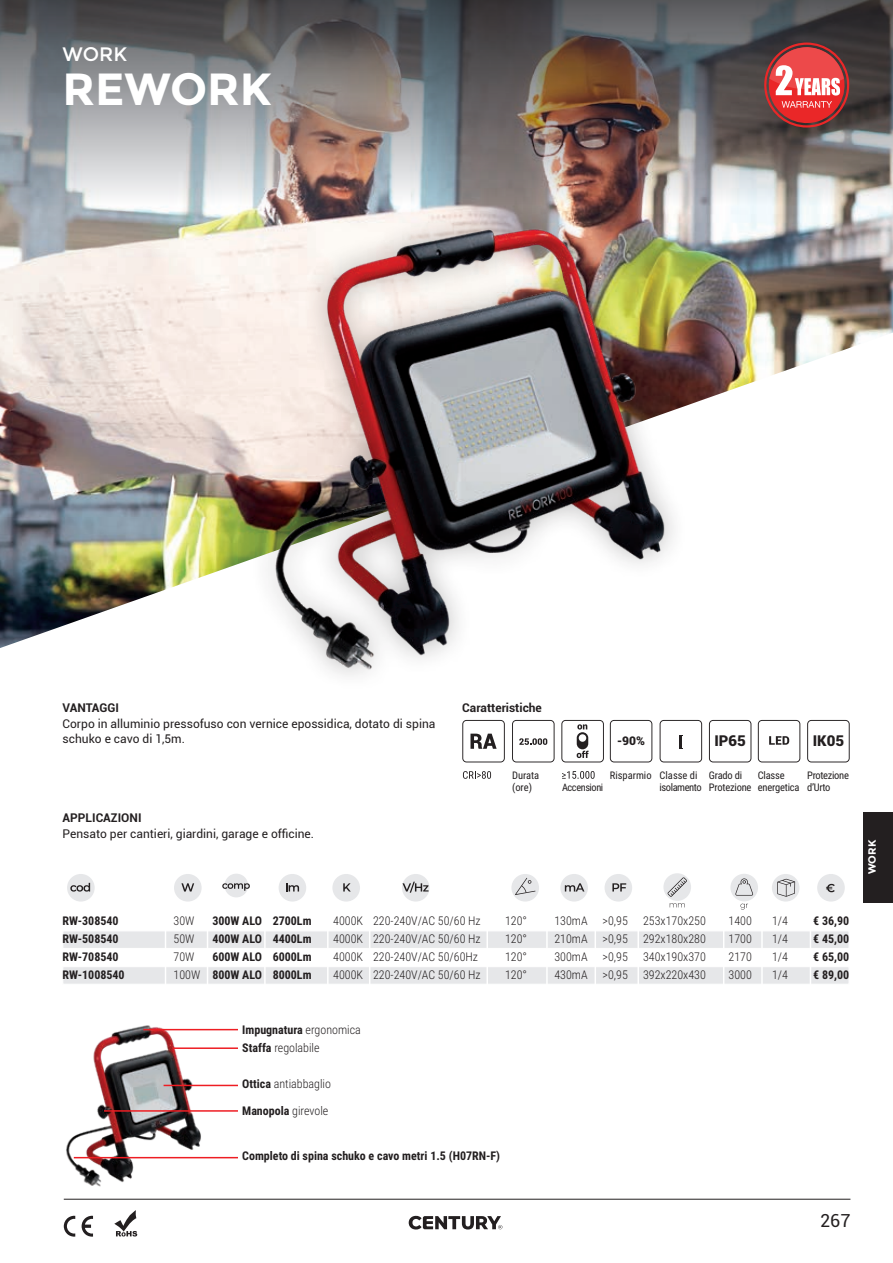
<style>
.page{position:relative;width:893px;height:1263px;background:#fff}
.page>*{position:absolute;margin:0;border:0;box-sizing:border-box;transform-origin:0 0}
.t1{font:700 45px "Montserrat";color:#fff}
.t2{font:19.5px "Montserrat";color:#fff}
.t3{font:18px "Roboto";color:#231f20}
.t4{font:900 15px "Roboto";color:#231f20}
.t5{font:300 12px/18.1px "Roboto Condensed";color:#231f20}
.t6{font:700 12px "Roboto Condensed";color:#231f20}
.t7{font:12px/14.4px "Roboto";color:#231f20}
.t8{font:700 12px "Roboto";color:#231f20}
.t9{font:900 12px "Roboto";color:#231f20}
.t10{font:10.5px/12.6px "Roboto Condensed";letter-spacing:-.02em;color:#231f20}
.t11{font:10.5px/12.6px "Roboto Condensed";color:#231f20}
.t12{font:10.5px/12.6px "Roboto Condensed";letter-spacing:-.04em;color:#231f20}
.t13{font:700 10.5px "Montserrat";color:#fff}
.t14{font:10.35px "Roboto Condensed";letter-spacing:-.04em;color:#231f20}
.s1{font-weight:300}
.s2{font-weight:700}
</style>
<div class="page">
<hr style="left:64px;top:1199px;width:786px;height:1px;background:#231f20">
<svg style="left:409px;top:1216px;width:93px;height:13px"></svg>
<svg style="left:64px;top:1216px;width:11px;height:20px"></svg>
<svg style="left:82px;top:1216px;width:11px;height:20px"></svg>
<svg style="left:114px;top:1210px;width:23px;height:26px"></svg>
<img style="left:0;top:249px;width:893px;height:399px">
<img style="left:0;top:0;width:893px;height:249px">
<div style="left:63px;top:931px;width:786px;height:18px;background:#e6e7e9;border:1px solid #fff"></div>
<div style="left:63px;top:966px;width:786px;height:18px;background:#e6e7e9;border:1px solid #fff"></div>
<hr style="left:165px;top:915px;width:1px;height:261px;background:#fff">
<hr style="left:207px;top:915px;width:1px;height:261px;background:#fff">
<hr style="left:264px;top:915px;width:2px;height:261px;background:#fff">
<hr style="left:327px;top:915px;width:2px;height:261px;background:#fff">
<hr style="left:369px;top:915px;width:1px;height:261px;background:#fff">
<hr style="left:486px;top:915px;width:2px;height:261px;background:#fff">
<hr style="left:546px;top:915px;width:2px;height:261px;background:#fff">
<hr style="left:595px;top:915px;width:1px;height:261px;background:#fff">
<hr style="left:637px;top:915px;width:2px;height:261px;background:#fff">
<hr style="left:723px;top:915px;width:1px;height:261px;background:#fff">
<hr style="left:761px;top:915px;width:2px;height:261px;background:#fff">
<hr style="left:810px;top:915px;width:1px;height:261px;background:#fff">
<svg style="left:807px;top:720px;width:43px;height:42px"></svg>
<svg style="left:758px;top:720px;width:42px;height:42px"></svg>
<svg style="left:709px;top:720px;width:42px;height:42px"></svg>
<svg style="left:660px;top:720px;width:42px;height:42px"></svg>
<svg style="left:610px;top:720px;width:42px;height:42px"></svg>
<svg style="left:562px;top:771px;width:33px;height:8px"></svg>
<svg style="left:561px;top:720px;width:43px;height:42px"></svg>
<svg style="left:512px;top:720px;width:43px;height:42px"></svg>
<svg style="left:463px;top:771px;width:28px;height:8px"></svg>
<svg style="left:462px;top:720px;width:43px;height:42px"></svg>
<img style="left:233px;top:205px;width:453px;height:471px">
<svg style="left:764px;top:43px;width:85px;height:85px;background:#bb5252"></svg>
<img style="left:63px;top:1025px;width:150px;height:174px">
<hr style="left:143px;top:1029px;width:95px;height:1px;background:#ee1d23">
<hr style="left:173px;top:1047px;width:65px;height:2px;background:#ee1d23">
<hr style="left:104px;top:1110px;width:134px;height:2px;background:#ee1d23">
<hr style="left:74px;top:1157px;width:164px;height:1px;background:#ee1d23">
<hr style="left:164px;top:1085px;width:74px;height:1px;background:#ee1d23">
<div style="left:67px;top:874px;width:28px;height:27px;background:#e6e7e9;border-radius:50%"></div>
<svg style="left:70px;top:883px;width:20px;height:8px"></svg>
<div style="left:174px;top:874px;width:28px;height:27px;background:#e6e7e9;border-radius:50%"></div>
<svg style="left:181px;top:883px;width:13px;height:8px"></svg>
<div style="left:224px;top:874px;width:24px;height:23px;background:#e6e7e9;border-radius:50%"></div>
<svg style="left:222px;top:883px;width:28px;height:8px"></svg>
<div style="left:279px;top:874px;width:27px;height:27px;background:#e6e7e9;border-radius:50%"></div>
<svg style="left:286px;top:883px;width:13px;height:8px"></svg>
<div style="left:332px;top:874px;width:28px;height:27px;background:#e6e7e9;border-radius:50%"></div>
<svg style="left:343px;top:883px;width:8px;height:8px"></svg>
<div style="left:402px;top:874px;width:28px;height:27px;background:#e6e7e9;border-radius:50%"></div>
<svg style="left:402px;top:882px;width:27px;height:11px"></svg>
<div style="left:511px;top:874px;width:28px;height:27px;background:#e6e7e9;border-radius:50%"></div>
<svg style="left:515px;top:878px;width:20px;height:17px"></svg>
<div style="left:560px;top:874px;width:28px;height:27px;background:#e6e7e9;border-radius:50%"></div>
<svg style="left:565px;top:883px;width:19px;height:8px"></svg>
<div style="left:605px;top:874px;width:27px;height:27px;background:#e6e7e9;border-radius:50%"></div>
<svg style="left:612px;top:883px;width:14px;height:8px"></svg>
<svg style="left:670px;top:903px;width:15px;height:4px"></svg>
<div style="left:663px;top:873px;width:28px;height:28px;background:#e6e7e9;border-radius:50%"></div>
<svg style="left:667px;top:877px;width:20px;height:20px"></svg>
<div style="left:730px;top:874px;width:28px;height:27px;background:#e6e7e9;border-radius:50%"></div>
<svg style="left:740px;top:904px;width:8px;height:5px"></svg>
<svg style="left:735px;top:878px;width:18px;height:18px"></svg>
<div style="left:772px;top:874px;width:27px;height:27px;background:#e6e7e9;border-radius:50%"></div>
<svg style="left:777px;top:879px;width:18px;height:18px"></svg>
<div style="left:817px;top:874px;width:28px;height:27px;background:#e6e7e9;border-radius:50%"></div>
<svg style="left:826px;top:884px;width:9px;height:8px"></svg>
<div style="left:863px;top:812px;width:30px;height:90px;background:#231f20"></div>
<h2 class="t2" style="left:63px;top:43px;width:66px">WORK</h2>
<h1 class="t1" style="left:63px;top:62px;width:211px">REWORK</h1>
<p class="t8" style="left:63px;top:701px;width:58px">VANTAGGI</p>
<p class="t8" style="left:462px;top:701px;width:81px">Caratteristiche</p>
<p class="t7" style="left:63px;top:717px;width:374px">Corpo in alluminio pressofuso con vernice epossidica, dotato di spina schuko e cavo di 1,5m.</p>
<p class="t8" style="left:63px;top:811px;width:80px">APPLICAZIONI</p>
<p class="t7" style="left:63px;top:827px;width:253px">Pensato per cantieri, giardini, garage e officine.</p>
<p class="t11" style="left:512px;top:768px;width:29px">Durata (ore)</p>
<p class="t14" style="left:562px;top:780px;width:43px">Accensioni</p>
<p class="t9" style="left:617px;top:732px;width:29px">-90%</p>
<p class="t11" style="left:610px;top:768px;width:43px">Risparmio</p>
<p class="t12" style="left:660px;top:768px;width:44px">Classe di isolamento</p>
<p class="t4" style="left:714px;top:730px;width:33px">IP65</p>
<p class="t10" style="left:709px;top:768px;width:44px">Grado di<br>Protezione</p>
<p class="t10" style="left:758px;top:768px;width:43px">Classe energetica</p>
<p class="t4" style="left:813px;top:730px;width:33px">IK05</p>
<p class="t10" style="left:807px;top:768px;width:43px">Protezione d’Urto</p>
<p class="t6" style="left:63px;top:913px;width:58px">RW-308540</p>
<p class="t5" style="left:174px;top:911px;width:22px">30W</p>
<p class="t6" style="left:212px;top:913px;width:101px">300W ALO 2700Lm</p>
<p class="t5" style="left:333px;top:911px;width:149px">4000K 220-240V/AC 50/60 Hz</p>
<p class="t5" style="left:505px;top:911px;width:24px">120°</p>
<p class="t5" style="left:554px;top:911px;width:35px">130mA</p>
<p class="t5" style="left:603px;top:911px;width:27px">&gt;0,95</p>
<p class="t5" style="left:643px;top:911px;width:64px">253x170x250</p>
<p class="t5" style="left:729px;top:911px;width:25px">1400</p>
<p class="t5" style="left:772px;top:911px;width:17px">1/4</p>
<p class="t6" style="left:813px;top:913px;width:38px">€ 36,90</p>
<p class="t6" style="left:63px;top:931px;width:58px">RW-508540</p>
<p class="t5" style="left:174px;top:929px;width:22px">50W</p>
<p class="t6" style="left:212px;top:931px;width:101px">400W ALO 4400Lm</p>
<p class="t5" style="left:333px;top:929px;width:149px">4000K 220-240V/AC 50/60 Hz</p>
<p class="t5" style="left:505px;top:929px;width:24px">120°</p>
<p class="t5" style="left:554px;top:929px;width:35px">210mA</p>
<p class="t5" style="left:603px;top:929px;width:27px">&gt;0,95</p>
<p class="t5" style="left:643px;top:929px;width:64px">292x180x280</p>
<p class="t5" style="left:729px;top:929px;width:25px">1700</p>
<p class="t5" style="left:772px;top:929px;width:17px">1/4</p>
<p class="t6" style="left:813px;top:931px;width:38px">€ 45,00</p>
<p class="t6" style="left:63px;top:950px;width:58px">RW-708540</p>
<p class="t5" style="left:174px;top:948px;width:22px">70W</p>
<p class="t6" style="left:212px;top:950px;width:101px">600W ALO 6000Lm</p>
<p class="t5" style="left:333px;top:948px;width:146px">4000K 220-240V/AC 50/60Hz</p>
<p class="t5" style="left:505px;top:948px;width:24px">120°</p>
<p class="t5" style="left:554px;top:948px;width:35px">300mA</p>
<p class="t5" style="left:603px;top:948px;width:27px">&gt;0,95</p>
<p class="t5" style="left:643px;top:948px;width:64px">340x190x370</p>
<p class="t5" style="left:729px;top:948px;width:25px">2170</p>
<p class="t5" style="left:772px;top:948px;width:17px">1/4</p>
<p class="t6" style="left:813px;top:950px;width:38px">€ 65,00</p>
<p class="t6" style="left:63px;top:968px;width:64px">RW-1008540</p>
<p class="t6" style="left:174px;top:968px;width:140px"><span class="s1">100W</span> 800W ALO 8000Lm</p>
<p class="t5" style="left:333px;top:966px;width:149px">4000K 220-240V/AC 50/60 Hz</p>
<p class="t5" style="left:505px;top:966px;width:24px">120°</p>
<p class="t5" style="left:554px;top:966px;width:35px">430mA</p>
<p class="t5" style="left:603px;top:966px;width:27px">&gt;0,95</p>
<p class="t5" style="left:643px;top:966px;width:64px">392x220x430</p>
<p class="t5" style="left:729px;top:966px;width:25px">3000</p>
<p class="t5" style="left:772px;top:966px;width:17px">1/4</p>
<p class="t6" style="left:813px;top:968px;width:38px">€ 89,00</p>
<p class="t5" style="left:242px;top:1020px;width:120px"><span class="s2">Impugnatura</span> ergonomica<br><span class="s2">Staffa</span> regolabile</p>
<p class="t5" style="left:242px;top:1075px;width:90px"><span class="s2">Ottica</span> antiabbaglio</p>
<p class="t6" style="left:242px;top:1104px;width:88px">Manopola <span class="s1">girevole</span></p>
<p class="t6" style="left:242px;top:1149px;width:259px">Completo di spina schuko e cavo metri 1.5 (H07RN-F)</p>
<p class="t13" style="left:866px;top:874px;width:36px;rotate:-90deg">WORK</p>
<h3 class="t3" style="left:820px;top:1210px;width:32px">267</h3>
</div>
